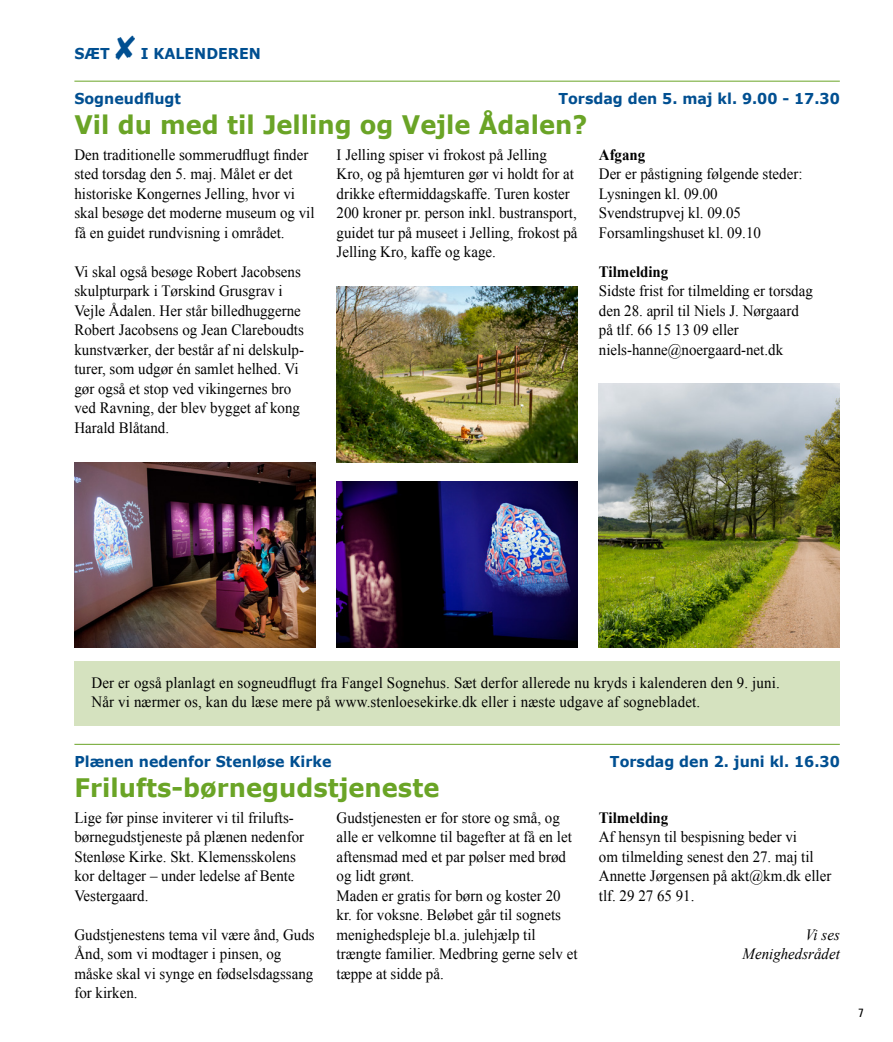
<style>
.page{position:relative;width:893px;height:1042px;background:#fff}
.page>*{position:absolute;margin:0;border:0;box-sizing:border-box;transform-origin:0 0}
.t1{font:700 25.5px "Verdana";color:#6aa426;scale:.95 1}
.t2{font:15.75px/19.5px "Times New Roman";color:#000;scale:.95 1}
.t3{font:700 15.75px "Times New Roman";color:#000;scale:.95 1}
.t4{font:italic 15.75px/19.5px "Times New Roman";color:#000;text-align:right;scale:.95 1}
.t5{font:700 15px "Verdana";color:#004f91;scale:.95 1}
.t6{font:condensed 12px "Univers LT Std";color:#000}
</style>
<div class="page">
<hr style="left:74px;top:744px;width:766px;height:1px;background:#6aa426">
<hr style="left:74px;top:81px;width:766px;height:1px;background:#6aa426">
<img style="left:74px;top:463px;width:241px;height:184px">
<img style="left:599px;top:384px;width:241px;height:263px">
<img style="left:337px;top:481px;width:241px;height:166px">
<img style="left:337px;top:286px;width:241px;height:177px">
<div style="left:74px;top:661px;width:766px;height:64px;background:#d5e2bf"></div>
<p class="t5" style="left:74px;top:44px;width:198px">SÆT ✘ I KALENDEREN</p>
<p class="t5" style="left:74px;top:89px;width:114px">Sogneudflugt</p>
<p class="t5" style="left:558px;top:89px;width:298px">Torsdag den 5. maj kl. 9.00 - 17.30</p>
<h1 class="t1" style="left:74px;top:108px;width:541px">Vil du med til Jelling og Vejle Ådalen?</h1>
<p class="t2" style="left:74px;top:144px;width:254px">Den traditionelle sommerudflugt finder sted torsdag den 5. maj. Målet er det historiske Kongernes Jelling, hvor vi skal besøge det moderne museum og vil få en guidet rundvisning i området.</p>
<p class="t2" style="left:74px;top:261px;width:243px">Vi skal også besøge Robert Jacobsens skulpturpark i Tørskind Grusgrav i Vejle Ådalen. Her står billedhuggerne Robert Jacobsens og Jean Clareboudts kunstværker, der består af ni delskulp&shy;turer, som udgør én samlet helhed. Vi gør også et stop ved vikingernes bro ved Ravning, der blev bygget af kong Harald Blåtand.</p>
<p class="t2" style="left:337px;top:144px;width:255px">I Jelling spiser vi frokost på Jelling Kro, og på hjemturen gør vi holdt for at drikke eftermiddagskaffe. Turen koster 200 kroner pr. person inkl. bustransport, guidet tur på museet i Jelling, frokost på Jelling Kro, kaffe og kage.</p>
<p class="t3" style="left:599px;top:143px;width:50px">Afgang</p>
<p class="t2" style="left:599px;top:164px;width:216px">Der er påstigning følgende steder:<br>Lysningen kl. 09.00<br>Svendstrupvej kl. 09.05<br>Forsamlingshuset kl. 09.10</p>
<p class="t3" style="left:599px;top:260px;width:75px">Tilmelding</p>
<p class="t2" style="left:599px;top:281px;width:227px">Sidste frist for tilmelding er torsdag den 28. april til Niels J. Nørgaard på tlf. 66 15 13 09 eller niels-hanne@noergaard-net.dk</p>
<p class="t2" style="left:91px;top:672px;width:726px">Der er også planlagt en sogneudflugt fra Fangel Sognehus. Sæt derfor allerede nu kryds i kalenderen den 9. juni.<br>Når vi nærmer os, kan du læse mere på www.stenloesekirke.dk eller i næste udgave af sognebladet.</p>
<p class="t5" style="left:74px;top:752px;width:272px">Plænen nedenfor Stenløse Kirke</p>
<p class="t5" style="left:610px;top:752px;width:243px">Torsdag den 2. juni kl. 16.30</p>
<h1 class="t1" style="left:74px;top:771px;width:386px">Frilufts-børnegudstjeneste</h1>
<p class="t2" style="left:74px;top:807px;width:243px">Lige før pinse inviterer vi til frilufts&shy;børnegudstjeneste på plænen nedenfor Stenløse Kirke. Skt. Klemensskolens kor deltager – under ledelse af Bente Vestergaard.</p>
<p class="t2" style="left:74px;top:924px;width:254px">Gudstjenestens tema vil være ånd, Guds<br>Ånd, som vi modtager i pinsen, og måske skal vi synge en fødselsdagssang for kirken.</p>
<p class="t2" style="left:337px;top:807px;width:255px">Gudstjenesten er for store og små, og alle er velkomne til bagefter at få en let aftensmad med et par pølser med brød og lidt grønt.<br>Maden er gratis for børn og koster 20 kr. for voksne. Beløbet går til sognets menighedspleje bl.a. julehjælp til trængte familier. Medbring gerne selv et tæppe at sidde på.</p>
<p class="t3" style="left:599px;top:806px;width:75px">Tilmelding</p>
<p class="t2" style="left:599px;top:827px;width:246px">Af hensyn til bespisning beder vi<br>om tilmelding senest den 27. maj til<br>Annette Jørgensen på akt@km.dk eller tlf. 29 27 65 91.</p>
<p class="t4" style="left:743px;top:924px;width:104px">Vi ses<br>Menighedsrådet</p>
<p class="t6" style="left:858px;top:1005px;width:7px">7</p>
</div>
